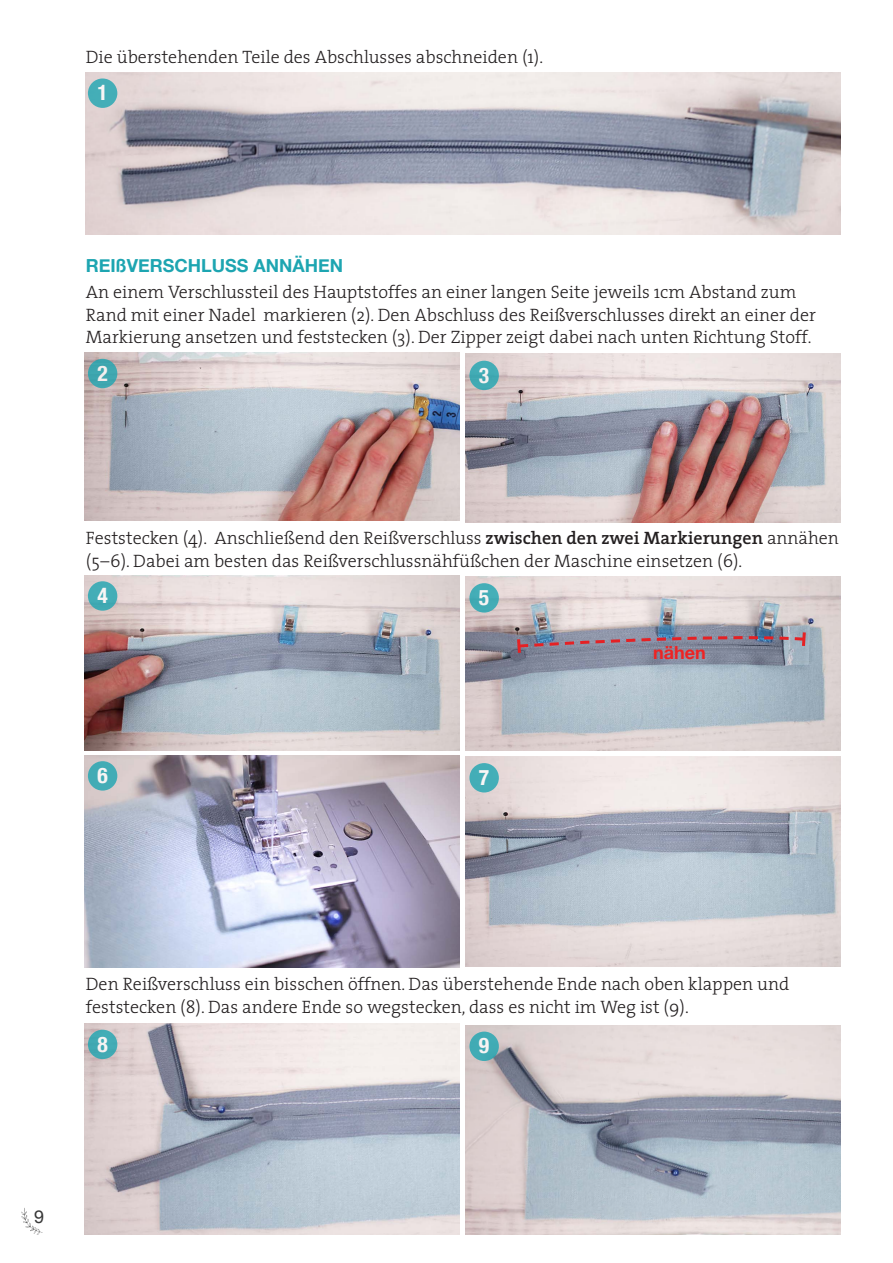
<style>
.page{position:relative;width:893px;height:1263px;background:#fff}
.page>*{position:absolute;margin:0;border:0;box-sizing:border-box;transform-origin:0 0}
.t1{font:700 condensed 21.6px "Helvetica Neue";color:#fff}
.t2{font:300 18px/22.5px "The Serif";color:#231f20}
.t3{font:700 18px "Helvetica Neue";color:#1da5b1}
.t4{font:700 18px "Helvetica Neue";color:#ee2323}
.t5{font:18px "Helvetica Neue";color:#383838}
.s1{font-weight:600}
</style>
<div class="page">
<svg style="left:21px;top:1208px;width:22px;height:27px"></svg>
<img style="left:86px;top:72px;width:755px;height:162px">
<div style="left:88px;top:78px;width:29px;height:30px;background:#44aeb7;border-radius:50%"></div>
<img style="left:84px;top:353px;width:375px;height:168px">
<div style="left:88px;top:359px;width:29px;height:29px;background:#3ea6af;border-radius:50%"></div>
<img style="left:466px;top:354px;width:375px;height:168px">
<div style="left:469px;top:361px;width:30px;height:29px;background:#42acb5;border-radius:50%"></div>
<svg style="left:715px;top:750px;width:16px;height:1px"></svg>
<img style="left:84px;top:575px;width:375px;height:175px">
<div style="left:88px;top:581px;width:29px;height:30px;background:#44adb7;border-radius:50%"></div>
<img style="left:466px;top:576px;width:375px;height:174px">
<svg style="left:469px;top:583px;width:30px;height:30px"></svg>
<img style="left:84px;top:755px;width:375px;height:212px">
<div style="left:88px;top:761px;width:29px;height:30px;background:#42acb5;border-radius:50%"></div>
<img style="left:466px;top:756px;width:375px;height:210px">
<div style="left:469px;top:763px;width:30px;height:29px;background:#44aeb7;border-radius:50%"></div>
<img style="left:515px;top:629px;width:292px;height:27px">
<img style="left:84px;top:1024px;width:375px;height:211px">
<div style="left:88px;top:1030px;width:29px;height:29px;background:#41aab4;border-radius:50%"></div>
<img style="left:466px;top:1025px;width:375px;height:210px">
<svg style="left:469px;top:1031px;width:30px;height:30px"></svg>
<p class="t2" style="left:86px;top:45px;width:459px">Die überstehenden Teile des Abschlusses abschneiden (1).</p>
<p class="t1" style="left:97px;top:75px;width:12px">1</p>
<p class="t3" style="left:86px;top:252px;width:259px">REIßVERSCHLUSS ANNÄHEN</p>
<p class="t2" style="left:86px;top:280px;width:732px">An einem Verschlussteil des Hauptstoffes an einer langen Seite jeweils 1cm Abstand zum<br>Rand mit einer Nadel markieren (2). Den Abschluss des Reißverschlusses direkt an einer der<br>Markierung ansetzen und feststecken (3). Der Zipper zeigt dabei nach unten Richtung Stoff.</p>
<p class="t1" style="left:97px;top:355px;width:12px">2</p>
<p class="t1" style="left:479px;top:357px;width:12px">3</p>
<p class="t2" style="left:86px;top:526px;width:755px">Feststecken (4). Anschließend den Reißverschluss <span class="s1">zwischen den zwei Markierungen</span> annähen (5–6). Dabei am besten das Reißverschlussnähfüßchen der Maschine einsetzen (6).</p>
<p class="t1" style="left:97px;top:577px;width:12px">4</p>
<p class="t1" style="left:479px;top:579px;width:12px">5</p>
<p class="t1" style="left:97px;top:757px;width:12px">6</p>
<p class="t1" style="left:479px;top:759px;width:12px">7</p>
<p class="t4" style="left:653px;top:639px;width:54px">nähen</p>
<p class="t2" style="left:86px;top:972px;width:705px">Den Reißverschluss ein bisschen öffnen. Das überstehende Ende nach oben klappen und feststecken (8). Das andere Ende so wegstecken, dass es nicht im Weg ist (9).</p>
<p class="t1" style="left:97px;top:1026px;width:12px">8</p>
<p class="t1" style="left:479px;top:1028px;width:12px">9</p>
<p class="t5" style="left:34px;top:1204px;width:12px">9</p>
</div>
